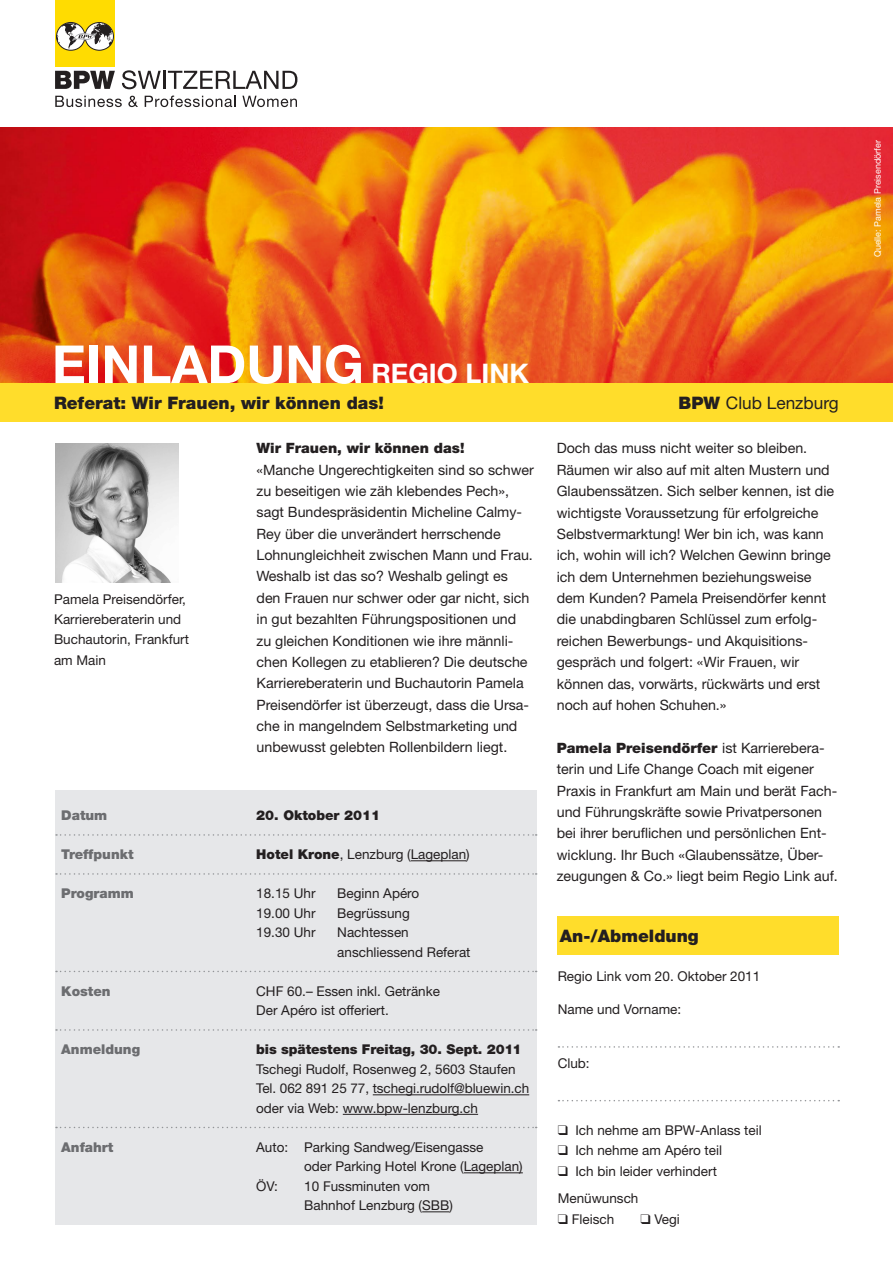
<style>
.page{position:relative;width:893px;height:1263px;background:#fff}
.page>*{position:absolute;margin:0;border:0;box-sizing:border-box;transform-origin:0 0}
.t1{font:700 52.5px "Helvetica Neue LT";color:#fff}
.t2{font:900 17.25px "Helvetica Neue LT";color:#231f20}
.t3{font:17.25px "Helvetica Neue LT";color:#231f20}
.t4{font:14.25px/21.3px "Helvetica Neue LT";color:#231f20}
.t5{font:900 14.25px "Helvetica Neue LT";color:#231f20}
.t6{font:13.5px/19.5px "Helvetica Neue LT";color:#231f20}
.t7{font:900 13.5px "Helvetica Neue LT";letter-spacing:-.005em;color:#231f20}
.t8{font:900 13.5px "Helvetica Neue LT";color:#6c6d70}
.t9{font:9px "Helvetica Neue LT";color:#fff}
.s1{font-size:27px}
.s2{font-weight:900}
</style>
<div class="page">
<div style="left:55px;top:790px;width:481px;height:435px;background:#e6e7e9"></div>
<svg style="left:56px;top:834px;width:481px;height:2px"></svg>
<hr style="left:411px;top:860px;width:55px;height:1px;background:#231f20">
<svg style="left:56px;top:873px;width:481px;height:2px"></svg>
<svg style="left:56px;top:971px;width:481px;height:1px"></svg>
<svg style="left:56px;top:1029px;width:481px;height:2px"></svg>
<hr style="left:373px;top:1094px;width:156px;height:1px;background:#231f20">
<hr style="left:343px;top:1114px;width:135px;height:1px;background:#231f20">
<svg style="left:56px;top:1127px;width:481px;height:1px"></svg>
<hr style="left:464px;top:1172px;width:59px;height:1px;background:#231f20">
<svg style="left:422px;top:1211px;width:27px;height:1px"></svg>
<div style="left:55px;top:0;width:60px;height:67px;background:#ffdc01"></div>
<svg style="left:55px;top:71px;width:60px;height:18px"></svg>
<svg style="left:122px;top:70px;width:39px;height:19px"></svg>
<hr style="left:163px;top:71px;width:3px;height:18px;background:#231f20">
<svg style="left:168px;top:71px;width:129px;height:18px"></svg>
<svg style="left:55px;top:96px;width:67px;height:11px"></svg>
<svg style="left:128px;top:96px;width:10px;height:11px"></svg>
<svg style="left:145px;top:96px;width:90px;height:11px"></svg>
<svg style="left:242px;top:96px;width:55px;height:11px"></svg>
<svg style="left:56px;top:22px;width:58px;height:29px"></svg>
<img style="left:55px;top:443px;width:123px;height:139px">
<img style="left:0;top:128px;width:893px;height:259px">
<div style="left:0;top:383px;width:892px;height:38px;background:#ffdd2b"></div>
<div style="left:558px;top:916px;width:281px;height:39px;background:#ffdd2b"></div>
<svg style="left:558px;top:1046px;width:281px;height:2px"></svg>
<svg style="left:558px;top:1100px;width:281px;height:1px"></svg>
<h1 class="t1" style="left:52px;top:332px;width:479px">EINLADUNG <span class="s1">REGIO LINK</span></h1>
<p class="t2" style="left:54px;top:393px;width:331px">Referat: Wir Frauen, wir können das!</p>
<p class="t3" style="left:679px;top:393px;width:161px"><span class="s2">BPW</span> Club Lenzburg</p>
<p class="t6" style="left:54px;top:589px;width:137px;line-height:20.2px">Pamela Preisendörfer,<br>Karriereberaterin und<br>Buchautorin, Frankfurt am Main</p>
<p class="t5" style="left:257px;top:440px;width:209px">Wir Frauen, wir können das!</p>
<p class="t4" style="left:257px;top:459px;width:279px">«Manche Ungerechtigkeiten sind so schwer zu beseitigen wie zäh klebendes Pech», sagt Bundespräsidentin Micheline Calmy-Rey über die unverändert herrschende Lohnungleichheit zwischen Mann und Frau.<br>Weshalb ist das so? Weshalb gelingt es den Frauen nur schwer oder gar nicht, sich in gut bezahlten Führungspositionen und zu gleichen Konditionen wie ihre männli&shy;chen Kollegen zu etablieren? Die deutsche Karriereberaterin und Buchautorin Pamela Preisendörfer ist überzeugt, dass die Ursa&shy;che in mangelndem Selbstmarketing und unbewusst gelebten Rollenbildern liegt.</p>
<p class="t8" style="left:61px;top:807px;width:47px">Datum</p>
<p class="t7" style="left:256px;top:807px;width:125px">20. Oktober 2011</p>
<p class="t8" style="left:61px;top:846px;width:74px">Treffpunkt</p>
<p class="t6" style="left:256px;top:845px;width:215px"><span class="s2">Hotel Krone</span>, Lenzburg (Lageplan)</p>
<p class="t8" style="left:61px;top:885px;width:74px">Programm</p>
<p class="t6" style="left:256px;top:884px;width:61px">18.15 Uhr</p>
<p class="t6" style="left:337px;top:884px;width:84px">Beginn Apéro</p>
<p class="t6" style="left:256px;top:903px;width:61px">19.00 Uhr</p>
<p class="t6" style="left:337px;top:903px;width:74px">Begrüssung</p>
<p class="t6" style="left:256px;top:923px;width:61px">19.30 Uhr</p>
<p class="t6" style="left:337px;top:923px;width:135px">Nachtessen anschliessend Referat</p>
<p class="t8" style="left:61px;top:983px;width:51px">Kosten</p>
<p class="t6" style="left:256px;top:981px;width:185px">CHF 60.– Essen inkl. Getränke<br>Der Apéro ist offeriert.</p>
<p class="t8" style="left:61px;top:1041px;width:81px">Anmeldung</p>
<p class="t7" style="left:256px;top:1041px;width:267px">bis spätestens Freitag, 30. Sept. 2011</p>
<p class="t6" style="left:256px;top:1059px;width:274px">Tschegi Rudolf, Rosenweg 2, 5603 Staufen<br>Tel. 062 891 25 77, tschegi.rudolf@bluewin.ch oder via Web: www.bpw-lenzburg.ch</p>
<p class="t8" style="left:61px;top:1139px;width:54px">Anfahrt</p>
<p class="t6" style="left:256px;top:1137px;width:229px">Auto: Parking Sandweg/Eisengasse</p>
<p class="t6" style="left:304px;top:1157px;width:220px">oder Parking Hotel Krone (Lageplan)</p>
<p class="t6" style="left:256px;top:1176px;width:23px">ÖV:</p>
<p class="t6" style="left:304px;top:1176px;width:150px">10 Fussminuten vom<br>Bahnhof Lenzburg (SBB)</p>
<p class="t4" style="left:557px;top:437px;width:279px">Doch das muss nicht weiter so bleiben.<br>Räumen wir also auf mit alten Mustern und Glaubenssätzen. Sich selber kennen, ist die wichtigste Voraussetzung für erfolgreiche Selbstvermarktung! Wer bin ich, was kann ich, wohin will ich? Welchen Gewinn bringe ich dem Unternehmen beziehungsweise dem Kunden? Pamela Preisendörfer kennt die unabdingbaren Schlüssel zum erfolg&shy;reichen Bewerbungs- und Akquisitions&shy;gespräch und folgert: «Wir Frauen, wir können das, vorwärts, rückwärts und erst noch auf hohen Schuhen.»</p>
<p class="t4" style="left:557px;top:737px;width:283px"><span class="s2">Pamela Preisendörfer</span> ist Karrierebera&shy;terin und Life Change Coach mit eigener Praxis in Frankfurt am Main und berät Fach&shy;und Führungskräfte sowie Privatpersonen bei ihrer beruflichen und persönlichen Ent&shy;wicklung. Ihr Buch «Glaubenssätze, Über&shy;zeugungen &amp; Co.» liegt beim Regio Link auf.</p>
<p class="t2" style="left:560px;top:926px;width:140px">An-/Abmeldung</p>
<p class="t6" style="left:558px;top:967px;width:204px">Regio Link vom 20. Oktober 2011</p>
<p class="t6" style="left:558px;top:999px;width:125px">Name und Vorname:</p>
<p class="t6" style="left:558px;top:1053px;width:34px">Club:</p>
<p class="t6" style="left:558px;top:1120px;width:206px">❑ Ich nehme am BPW-Anlass teil</p>
<p class="t6" style="left:558px;top:1140px;width:166px">❑ Ich nehme am Apéro teil</p>
<p class="t6" style="left:558px;top:1157px;width:161px;line-height:27.8px">❑ Ich bin leider verhindert<br>Menüwunsch</p>
<p class="t6" style="left:558px;top:1209px;width:58px">❑ Fleisch</p>
<p class="t6" style="left:640px;top:1209px;width:41px">❑ Vegi</p>
<p class="t9" style="left:872px;top:257px;width:118px;rotate:-90deg">Quelle: Pamela Preisendörfer</p>
</div>
